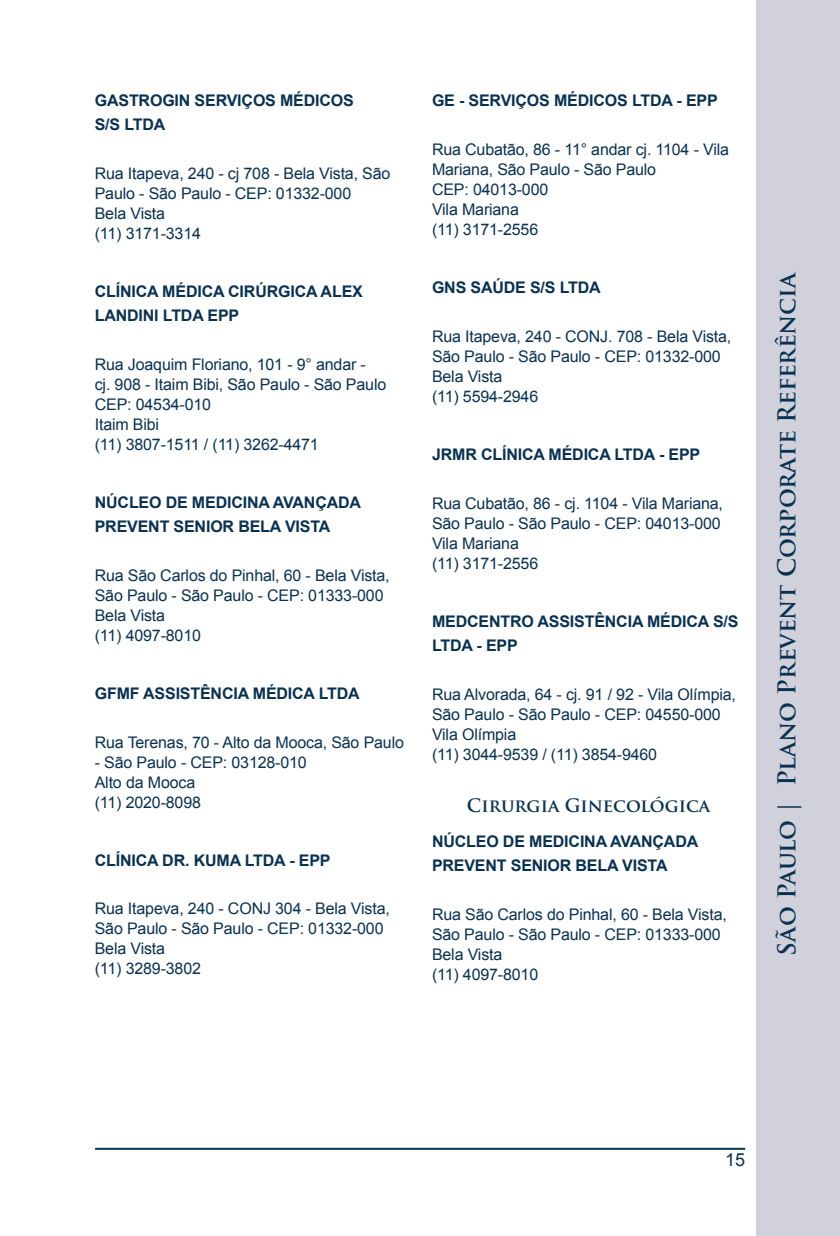
<style>
.page{position:relative;width:840px;height:1236px;background:#fff}
.page>*{position:absolute;margin:0;border:0;box-sizing:border-box;transform-origin:0 0}
.t1{font:700 24px "Trajan Pro";letter-spacing:-.01em;color:#093152}
.t2{font:700 18px "Trajan Pro";color:#093152}
.t3{font:18px "Arial";color:#093152}
.t4{font:16px/20px "Arial";letter-spacing:-.01em;color:#093152}
.t5{font:700 16px/24px "Arial";letter-spacing:-.01em;color:#093152}
</style>
<div class="page">
<div style="left:755px;top:0;width:84px;height:1236px;background:#d0d1da"></div>
<hr style="left:95px;top:1148px;width:649px;height:2px;background:#093152">
<p class="t5" style="left:95px;top:89px;width:260px">GASTROGIN SERVIÇOS MÉDICOS<br>S/S LTDA</p>
<p class="t4" style="left:95px;top:164px;width:297px">Rua Itapeva, 240 - cj 708 - Bela Vista, São<br>Paulo - São Paulo - CEP: 01332-000<br>Bela Vista<br>(11) 3171-3314</p>
<p class="t5" style="left:95px;top:280px;width:269px">CLÍNICA MÉDICA CIRÚRGICA ALEX<br>LANDINI LTDA EPP</p>
<p class="t4" style="left:95px;top:354px;width:293px">Rua Joaquim Floriano, 101 - 9° andar -<br>cj. 908 - Itaim Bibi, São Paulo - São Paulo<br>CEP: 04534-010<br>Itaim Bibi<br>(11) 3807-1511 / (11) 3262-4471</p>
<p class="t5" style="left:95px;top:491px;width:268px">NÚCLEO DE MEDICINA AVANÇADA<br>PREVENT SENIOR BELA VISTA</p>
<p class="t4" style="left:95px;top:565px;width:296px">Rua São Carlos do Pinhal, 60 - Bela Vista,<br>São Paulo - São Paulo - CEP: 01333-000<br>Bela Vista<br>(11) 4097-8010</p>
<p class="t5" style="left:95px;top:682px;width:266px">GFMF ASSISTÊNCIA MÉDICA LTDA</p>
<p class="t4" style="left:95px;top:732px;width:310px">Rua Terenas, 70 - Alto da Mooca, São Paulo</p>
<p class="t4" style="left:95px;top:752px;width:213px">- São Paulo - CEP: 03128-010<br>Alto da Mooca<br>(11) 2020-8098</p>
<p class="t5" style="left:95px;top:848px;width:237px">CLÍNICA DR. KUMA LTDA - EPP</p>
<p class="t4" style="left:95px;top:899px;width:296px">Rua Itapeva, 240 - CONJ 304 - Bela Vista,<br>São Paulo - São Paulo - CEP: 01332-000<br>Bela Vista<br>(11) 3289-3802</p>
<p class="t5" style="left:432px;top:89px;width:287px">GE - SERVIÇOS MÉDICOS LTDA - EPP</p>
<p class="t4" style="left:432px;top:140px;width:298px">Rua Cubatão, 86 - 11° andar cj. 1104 - Vila<br>Mariana, São Paulo - São Paulo<br>CEP: 04013-000<br>Vila Mariana<br>(11) 3171-2556</p>
<p class="t5" style="left:432px;top:276px;width:170px">GNS SAÚDE S/S LTDA</p>
<p class="t4" style="left:432px;top:326px;width:301px">Rua Itapeva, 240 - CONJ. 708 - Bela Vista,<br>São Paulo - São Paulo - CEP: 01332-000<br>Bela Vista<br>(11) 5594-2946</p>
<p class="t5" style="left:432px;top:443px;width:269px">JRMR CLÍNICA MÉDICA LTDA - EPP</p>
<p class="t4" style="left:432px;top:493px;width:292px">Rua Cubatão, 86 - cj. 1104 - Vila Mariana,<br>São Paulo - São Paulo - CEP: 04013-000<br>Vila Mariana<br>(11) 3171-2556</p>
<p class="t5" style="left:432px;top:610px;width:308px">MEDCENTRO ASSISTÊNCIA MÉDICA S/S<br>LTDA - EPP</p>
<p class="t4" style="left:432px;top:684px;width:305px">Rua Alvorada, 64 - cj. 91 / 92 - Vila Olímpia,<br>São Paulo - São Paulo - CEP: 04550-000<br>Vila Olímpia<br>(11) 3044-9539 / (11) 3854-9460</p>
<p class="t2" style="left:466px;top:794px;width:244px">CIRURGIA GINECOLÓGICA</p>
<p class="t5" style="left:432px;top:830px;width:268px">NÚCLEO DE MEDICINA AVANÇADA<br>PREVENT SENIOR BELA VISTA</p>
<p class="t4" style="left:432px;top:904px;width:296px">Rua São Carlos do Pinhal, 60 - Bela Vista,<br>São Paulo - São Paulo - CEP: 01333-000<br>Bela Vista<br>(11) 4097-8010</p>
<h1 class="t1" style="left:771px;top:955px;width:686px;rotate:-90deg">SÃO PAULO | PLANO PREVENT CORPORATE REFERÊNCIA</h1>
<p class="t3" style="left:724px;top:1148px;width:22px">15</p>
</div>
